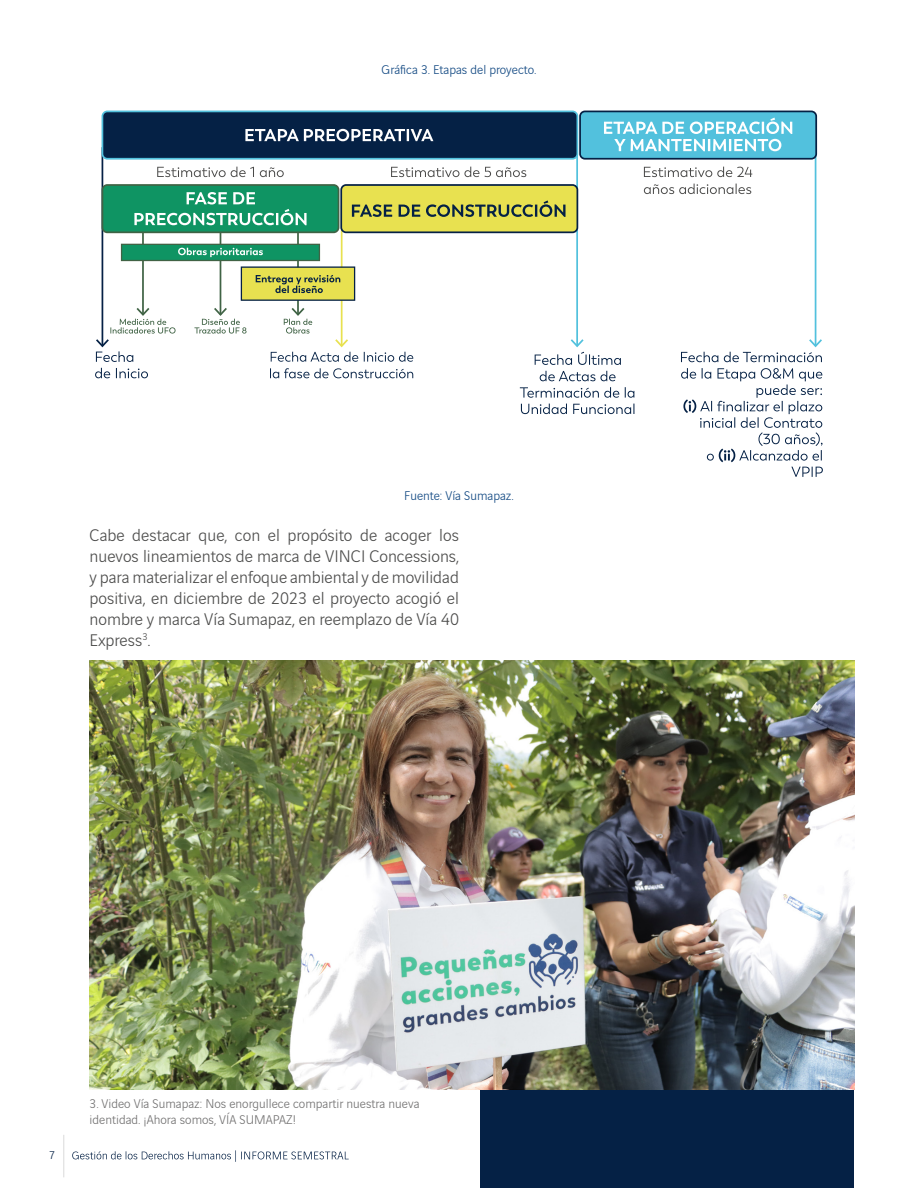
<style>
.page{position:relative;width:918px;height:1188px;background:#fff}
.page>*{position:absolute;margin:0;border:0;box-sizing:border-box;transform-origin:0 0}
.gens12{font:300 18px/21px "Vinci Sans";color:#4a4a49;text-align:justify}
.CITAS{font:300 13.5px/16.2px "Vinci Sans";color:#706f6f}
.graficas_pie_de_foto{font:300 13.5px "Vinci Sans";color:#0d4580}
.t1{font:300 12px "Vinci Sans";color:#052145}
</style>
<div class="page">
<hr style="left:63px;top:1135px;width:1px;height:42px;background:#dadada">
<svg style="left:72px;top:1150px;width:277px;height:12px"></svg>
<div style="left:480px;top:1082px;width:374px;height:106px;background:#052145"></div>
<hr style="left:815px;top:131px;width:1px;height:215px;background:#52c1dd">
<hr style="left:341px;top:206px;width:2px;height:140px;background:#e8e150">
<hr style="left:220px;top:194px;width:1px;height:121px;background:#406345">
<hr style="left:297px;top:194px;width:2px;height:121px;background:#406345">
<hr style="left:142px;top:194px;width:2px;height:121px;background:#406345">
<hr style="left:576px;top:117px;width:2px;height:229px;background:#52c1dd">
<hr style="left:102px;top:147px;width:1px;height:199px;background:#052145">
<div style="left:102px;top:111px;width:475px;height:48px;background:#052145;border-radius:5px"></div>
<div style="left:102px;top:111px;width:476px;height:49px;border:2px solid #52c1dd;border-radius:5px"></div>
<div style="left:102px;top:185px;width:237px;height:47px;background:#0f9463;border-radius:5px"></div>
<div style="left:102px;top:184px;width:237px;height:49px;border:2px solid #406345;border-radius:5px"></div>
<div style="left:341px;top:185px;width:236px;height:47px;background:#e8e150;border-radius:5px"></div>
<div style="left:340px;top:184px;width:238px;height:49px;border:2px solid #052145;border-radius:5px"></div>
<div style="left:580px;top:111px;width:236px;height:48px;background:#52c1dd;border-radius:5px"></div>
<div style="left:579px;top:111px;width:238px;height:49px;border:2px solid #052145;border-radius:5px"></div>
<div style="left:121px;top:244px;width:199px;height:17px;background:#0f9463;border:1px solid #406345"></div>
<div style="left:241px;top:266px;width:114px;height:35px;background:#e8e150;border:1px solid #052145"></div>
<svg style="left:644px;top:184px;width:107px;height:10px"></svg>
<svg style="left:644px;top:167px;width:108px;height:10px"></svg>
<svg style="left:391px;top:167px;width:135px;height:10px"></svg>
<svg style="left:157px;top:167px;width:127px;height:10px"></svg>
<svg style="left:245px;top:129px;width:188px;height:12px"></svg>
<svg style="left:604px;top:118px;width:188px;height:33px"></svg>
<svg style="left:134px;top:192px;width:173px;height:33px"></svg>
<svg style="left:352px;top:200px;width:214px;height:17px"></svg>
<svg style="left:256px;top:275px;width:84px;height:18px"></svg>
<svg style="left:178px;top:248px;width:85px;height:9px"></svg>
<svg style="left:194px;top:306px;width:53px;height:28px"></svg>
<svg style="left:270px;top:368px;width:143px;height:10px"></svg>
<svg style="left:271px;top:306px;width:142px;height:56px"></svg>
<svg style="left:95px;top:368px;width:53px;height:10px"></svg>
<svg style="left:95px;top:306px;width:81px;height:56px"></svg>
<svg style="left:681px;top:368px;width:142px;height:109px"></svg>
<svg style="left:681px;top:337px;width:141px;height:25px"></svg>
<svg style="left:521px;top:404px;width:113px;height:10px"></svg>
<svg style="left:520px;top:387px;width:114px;height:11px"></svg>
<svg style="left:540px;top:371px;width:76px;height:10px"></svg>
<svg style="left:535px;top:337px;width:86px;height:28px"></svg>
<img style="left:90px;top:661px;width:764px;height:428px">
<p class="graficas_pie_de_foto" style="left:382px;top:60px;width:156px">Gráfica 3. Etapas del proyecto.</p>
<p class="graficas_pie_de_foto" style="left:404px;top:486px;width:111px">Fuente: Vía Sumapaz.</p>
<p class="gens12" style="left:90px;top:523px;width:371px">Cabe destacar que, con el propósito de acoger los nuevos lineamientos de marca de VINCI Concessions, y para materializar el enfoque ambiental y de movilidad positiva, en diciembre de 2023 el proyecto acogió el nombre y marca Vía Sumapaz, en reemplazo de Vía 40<br>Express<sup>3</sup>.</p>
<p class="t1" style="left:49px;top:1147px;width:7px">7</p>
<p class="CITAS" style="left:90px;top:1094px;width:331px">3. Video Vía Sumapaz: Nos enorgullece compartir nuestra nueva identidad. ¡Ahora somos, VÍA SUMAPAZ!</p>
</div>
